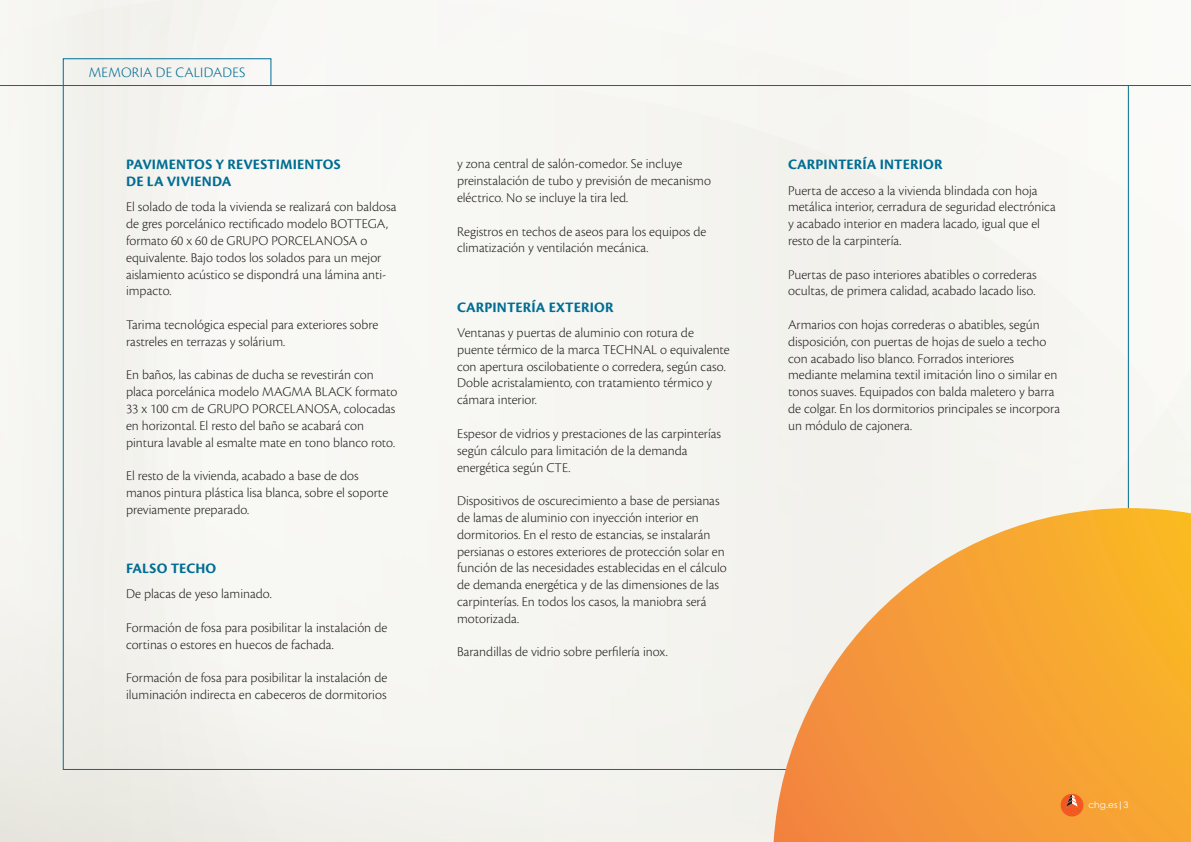
<style>
.page{position:relative;width:1191px;height:842px;background:#f6f5f1}
.page>*{position:absolute;margin:0;border:0;box-sizing:border-box;transform-origin:0 0}
.t1{font:700 15px/16.8px "Cronos Pro";letter-spacing:.005em;color:#006d93}
.t2{font:300 15px "Cronos Pro";letter-spacing:.015em;color:#006d93}
.t3{font:300 14px/16.8px "Cronos Pro";color:#231f20}
.t4{font:9px "Century Gothic";color:#fff}
</style>
<div class="page">
<hr style="left:0;top:85px;width:1191px;height:1px;background:#006d93">
<svg style="left:773px;top:508px;width:418px;height:334px"></svg>
<div style="left:63px;top:58px;width:208px;height:28px;border:1px solid #006d93"></div>
<div style="left:1060px;top:794px;width:23px;height:22px;background:#f15921;border-radius:50%"></div>
<svg style="left:1063px;top:795px;width:17px;height:18px"></svg>
<p class="t2" style="left:89px;top:64px;width:158px">MEMORIA DE CALIDADES</p>
<p class="t1" style="left:126px;top:156px;width:216px">PAVIMENTOS Y REVESTIMIENTOS<br>DE LA VIVIENDA</p>
<p class="t3" style="left:126px;top:198px;width:272px">El solado de toda la vivienda se realizará con baldosa de gres porcelánico rectificado modelo BOTTEGA, formato 60 x 60 de GRUPO PORCELANOSA o equivalente. Bajo todos los solados para un mejor aislamiento acústico se dispondrá una lámina anti&shy;impacto.</p>
<p class="t3" style="left:126px;top:316px;width:254px">Tarima tecnológica especial para exteriores sobre rastreles en terrazas y solárium.</p>
<p class="t3" style="left:126px;top:366px;width:273px">En baños, las cabinas de ducha se revestirán con placa porcelánica modelo MAGMA BLACK formato 33 x 100 cm de GRUPO PORCELANOSA, colocadas en horizontal. El resto del baño se acabará con pintura lavable al esmalte mate en tono blanco roto.</p>
<p class="t3" style="left:126px;top:467px;width:264px">El resto de la vivienda, acabado a base de dos manos pintura plástica lisa blanca, sobre el soporte previamente preparado.</p>
<p class="t1" style="left:126px;top:560px;width:92px">FALSO TECHO</p>
<p class="t3" style="left:126px;top:586px;width:147px">De placas de yeso laminado.</p>
<p class="t3" style="left:126px;top:619px;width:263px">Formación de fosa para posibilitar la instalación de cortinas o estores en huecos de fachada.</p>
<p class="t3" style="left:126px;top:670px;width:263px">Formación de fosa para posibilitar la instalación de iluminación indirecta en cabeceros de dormitorios</p>
<p class="t3" style="left:457px;top:156px;width:255px">y zona central de salón-comedor. Se incluye preinstalación de tubo y previsión de mecanismo eléctrico. No se incluye la tira led.</p>
<p class="t3" style="left:457px;top:223px;width:251px">Registros en techos de aseos para los equipos de climatización y ventilación mecánica.</p>
<p class="t1" style="left:457px;top:299px;width:158px">CARPINTERÍA EXTERIOR</p>
<p class="t3" style="left:457px;top:324px;width:274px">Ventanas y puertas de aluminio con rotura de puente térmico de la marca TECHNAL o equivalente con apertura oscilobatiente o corredera, según caso.<br>Doble acristalamiento, con tratamiento térmico y cámara interior.</p>
<p class="t3" style="left:457px;top:425px;width:265px">Espesor de vidrios y prestaciones de las carpinterías según cálculo para limitación de la demanda energética según CTE.</p>
<p class="t3" style="left:457px;top:492px;width:271px">Dispositivos de oscurecimiento a base de persianas de lamas de aluminio con inyección interior en dormitorios. En el resto de estancias, se instalarán persianas o estores exteriores de protección solar en función de las necesidades establecidas en el cálculo de demanda energética y de las dimensiones de las carpinterías. En todos los casos, la maniobra será motorizada.</p>
<p class="t3" style="left:457px;top:643px;width:212px">Barandillas de vidrio sobre perfilería inox.</p>
<p class="t1" style="left:788px;top:156px;width:156px">CARPINTERÍA INTERIOR</p>
<p class="t3" style="left:788px;top:182px;width:269px">Puerta de acceso a la vivienda blindada con hoja metálica interior, cerradura de seguridad electrónica y acabado interior en madera lacado, igual que el resto de la carpintería.</p>
<p class="t3" style="left:788px;top:266px;width:250px">Puertas de paso interiores abatibles o correderas ocultas, de primera calidad, acabado lacado liso.</p>
<p class="t3" style="left:788px;top:316px;width:274px">Armarios con hojas correderas o abatibles, según disposición, con puertas de hojas de suelo a techo con acabado liso blanco. Forrados interiores mediante melamina textil imitación lino o similar en tonos suaves. Equipados con balda maletero y barra de colgar. En los dormitorios principales se incorpora un módulo de cajonera.</p>
<p class="t4" style="left:1088px;top:799px;width:42px">chg.es|3</p>
</div>
